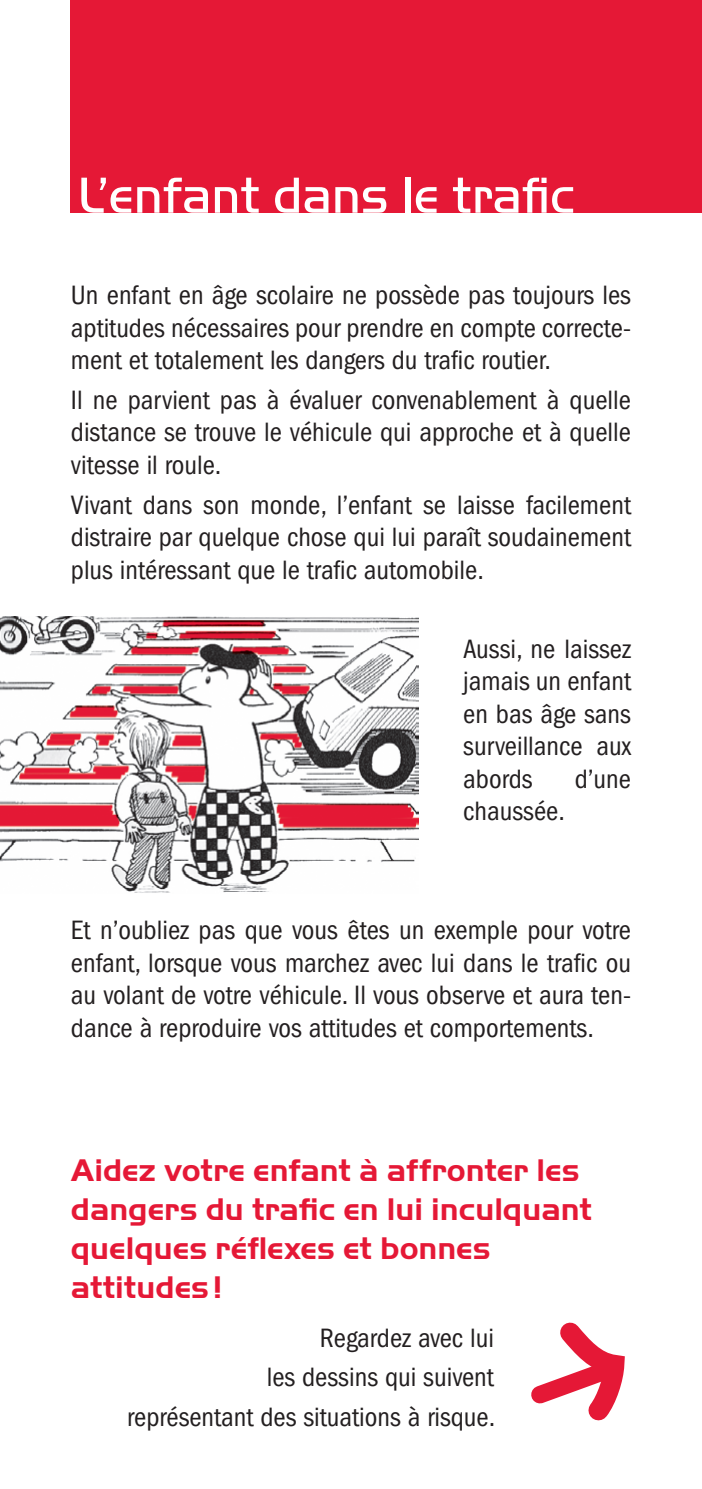
<style>
.page{position:relative;width:702px;height:1489px;background:#fff}
.page>*{position:absolute;margin:0;border:0;box-sizing:border-box;transform-origin:0 0}
.t1{font:52.5px "Handel Got D Ligh";color:#fff}
.t2{font:700 32.5px/39px "Handel Got D";color:#e51836}
.t3{font:condensed 27.5px/32.5px "Franklin Gothic";color:#231f20;text-align:justify}
</style>
<div class="page">
<div style="left:71px;top:0;width:631px;height:213px;background:#e51836"></div>
<img style="left:0;top:617px;width:418px;height:276px">
<svg style="left:531px;top:1322px;width:94px;height:99px"></svg>
<h1 class="t1" style="left:78px;top:165px;width:498px">L’enfant dans le trafic</h1>
<p class="t3" style="left:71px;top:279px;width:561px">Un enfant en âge scolaire ne possède pas toujours les aptitudes nécessaires pour prendre en compte correcte&shy;ment et totalement les dangers du trafic routier.</p>
<p class="t3" style="left:71px;top:384px;width:561px">Il ne parvient pas à évaluer convenablement à quelle distance se trouve le véhicule qui approche et à quelle vitesse il roule.</p>
<p class="t3" style="left:71px;top:488px;width:561px">Vivant dans son monde, l’enfant se laisse facilement distraire par quelque chose qui lui paraît soudainement plus intéressant que le trafic automobile.</p>
<p class="t3" style="left:463px;top:632px;width:169px">Aussi, ne laissez jamais un enfant en bas âge sans surveillance aux abords</p>
<p class="t3" style="left:575px;top:762px;width:58px">d’une</p>
<p class="t3" style="left:463px;top:795px;width:103px">chaussée.</p>
<p class="t3" style="left:71px;top:914px;width:561px">Et n’oubliez pas que vous êtes un exemple pour votre enfant, lorsque vous marchez avec lui dans le trafic ou au volant de votre véhicule. Il vous observe et aura ten&shy;dance à reproduire vos attitudes et comportements.</p>
<p class="t2" style="left:71px;top:1149px;width:522px">Aidez votre enfant à affronter les dangers du trafic en lui inculquant quelques réflexes et bonnes attitudes!</p>
<p class="t3" style="left:127px;top:1317px;width:370px;line-height:39.5px;text-align:right">Regardez avec lui<br>les dessins qui suivent<br>représentant des situations à risque.</p>
</div>
